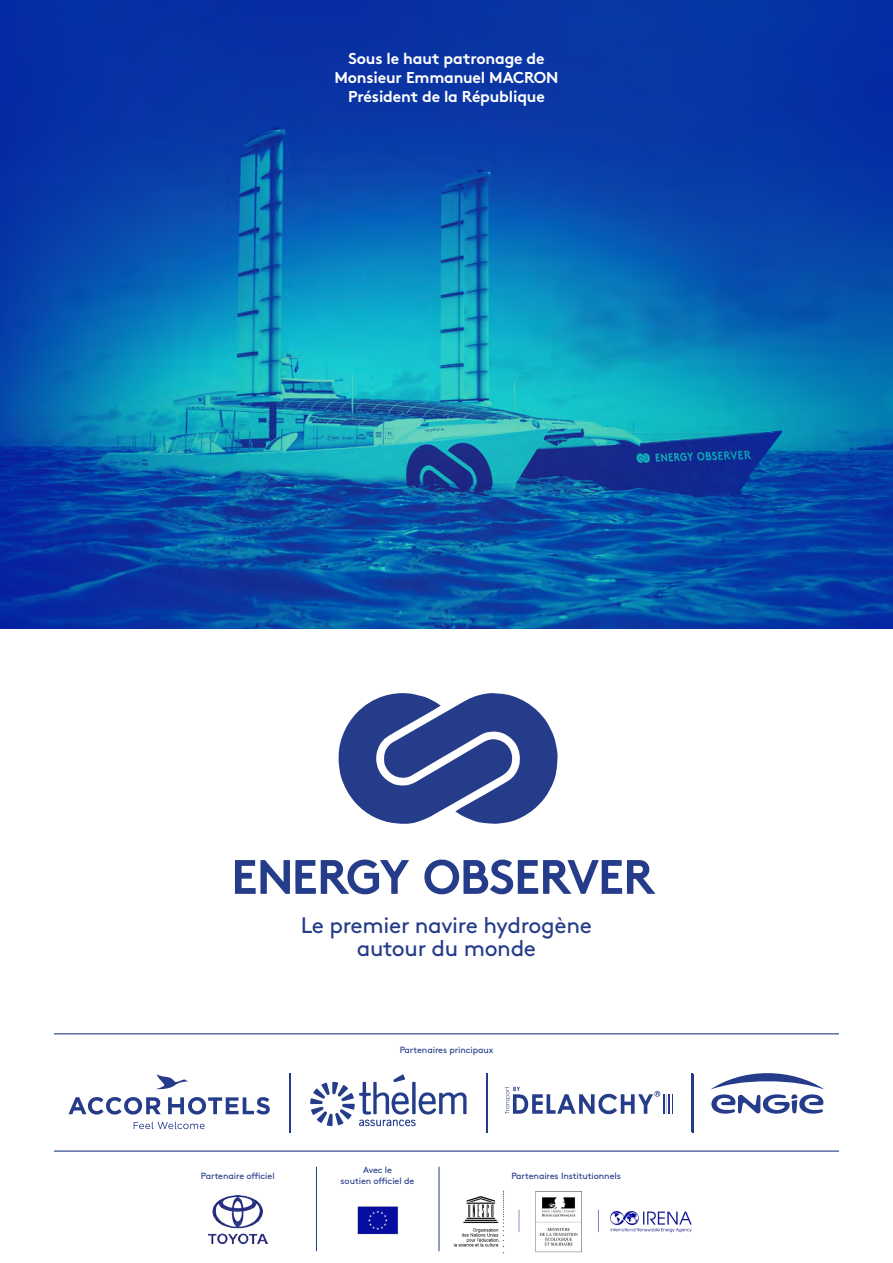
<style>
.page{position:relative;width:893px;height:1263px;background:#fff}
.page>*{position:absolute;margin:0;border:0;box-sizing:border-box;transform-origin:0 0}
.t1{font:22.5px "Brown";letter-spacing:-.015em;color:#253c8a}
.Style_de_paragraphe{font:700 15.75px "Brown Std";letter-spacing:-.01em;color:#fff}
.Style_de_paragraphe-2{font:9px "Brown";letter-spacing:-.01em;color:#253c8a}
</style>
<div class="page">
<img style="left:0;top:0;width:893px;height:629px">
<hr style="left:54px;top:1150px;width:785px;height:2px;background:#253c8a">
<hr style="left:54px;top:1033px;width:785px;height:1px;background:#253c8a">
<svg style="left:339px;top:693px;width:219px;height:131px"></svg>
<svg style="left:424px;top:859px;width:231px;height:35px"></svg>
<svg style="left:235px;top:859px;width:174px;height:35px"></svg>
<img style="left:439px;top:1166px;width:253px;height:88px">
<img style="left:357px;top:1206px;width:41px;height:29px">
<hr style="left:316px;top:1167px;width:1px;height:84px;background:#253c8a">
<hr style="left:439px;top:1167px;width:1px;height:84px;background:#253c8a">
<hr style="left:289px;top:1074px;width:1px;height:58px;background:#253c8a">
<hr style="left:486px;top:1074px;width:1px;height:58px;background:#253c8a">
<hr style="left:692px;top:1074px;width:1px;height:58px;background:#253c8a">
<svg style="left:310px;top:1074px;width:157px;height:53px"></svg>
<svg style="left:156px;top:1074px;width:32px;height:15px"></svg>
<svg style="left:69px;top:1097px;width:92px;height:18px"></svg>
<svg style="left:168px;top:1097px;width:102px;height:18px"></svg>
<svg style="left:134px;top:1122px;width:71px;height:7px"></svg>
<svg style="left:505px;top:1087px;width:168px;height:27px"></svg>
<svg style="left:710px;top:1073px;width:114px;height:41px"></svg>
<img style="left:208px;top:1195px;width:59px;height:48px">
<p class="Style_de_paragraphe" style="left:348px;top:49px;width:198px">Sous le haut patronage de</p>
<p class="Style_de_paragraphe" style="left:334px;top:68px;width:226px">Monsieur Emmanuel MACRON</p>
<p class="Style_de_paragraphe" style="left:348px;top:86px;width:198px">Président de la République</p>
<p class="t1" style="left:301px;top:908px;width:293px">Le premier navire hydrogène</p>
<p class="t1" style="left:357px;top:931px;width:181px">autour du monde</p>
<p class="Style_de_paragraphe-2" style="left:400px;top:1043px;width:95px">Partenaires principaux</p>
<p class="Style_de_paragraphe-2" style="left:363px;top:1163px;width:30px">Avec le</p>
<p class="Style_de_paragraphe-2" style="left:341px;top:1174px;width:75px">soutien officiel de</p>
<p class="Style_de_paragraphe-2" style="left:201px;top:1169px;width:75px">Partenaire officiel</p>
<p class="Style_de_paragraphe-2" style="left:511px;top:1169px;width:111px">Partenaires Institutionnels</p>
</div>
